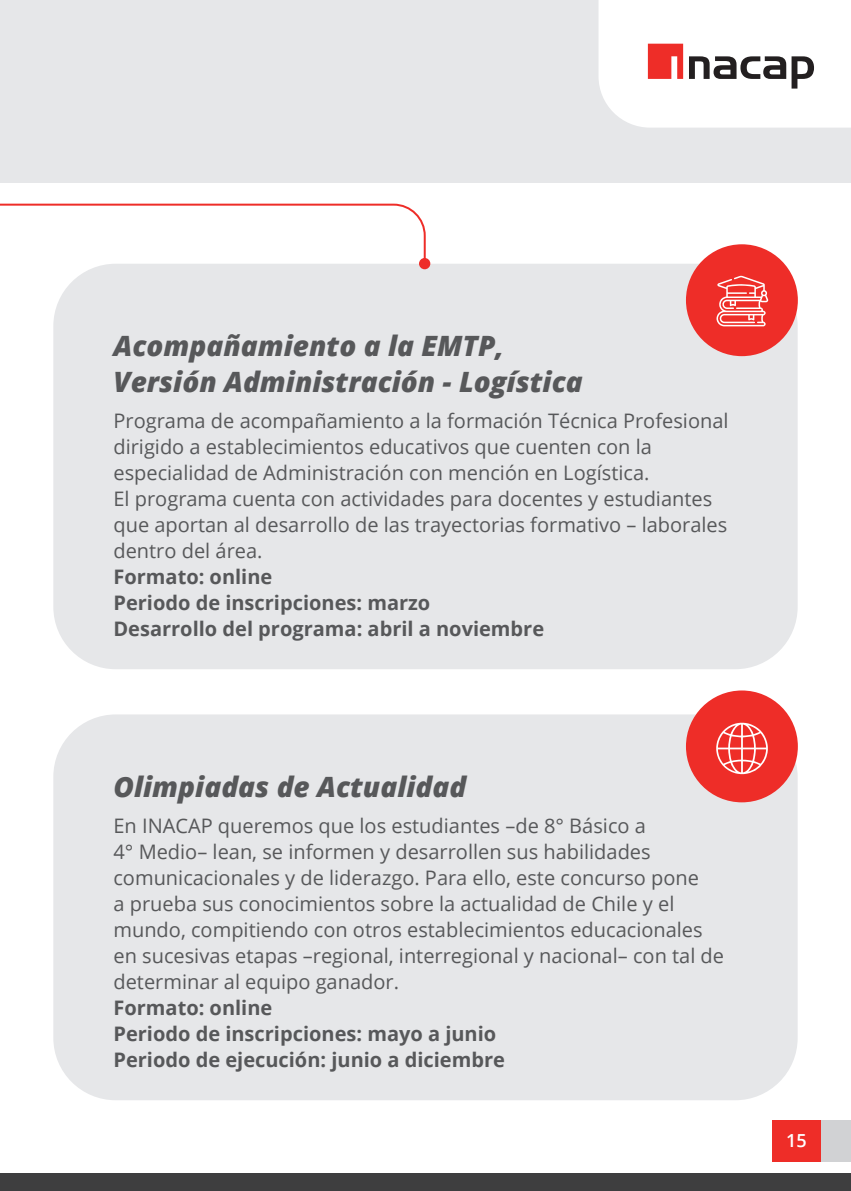
<style>
.page{position:relative;width:851px;height:1191px;background:#fff}
.page>*{position:absolute;margin:0;border:0;box-sizing:border-box;transform-origin:0 0}
.t1{font:italic 800 28px "Open Sans";color:#57585a}
.t2{font:20px/26px "Open Sans";color:#57585a}
.t3{font:700 20px "Open Sans";color:#57585a}
.t4{font:600 18px "Open Sans";color:#fff}
</style>
<div class="page">
<div style="left:0;top:0;width:850px;height:183px;background:#e6e7e9"></div>
<div style="left:0;top:1172px;width:850px;height:19px;background:#3e3e3f"></div>
<svg style="left:598px;top:0;width:252px;height:128px;background:#f2ebeb"></svg>
<div style="left:818px;top:1120px;width:32px;height:41px;background:#d1d2d4"></div>
<div style="left:772px;top:1120px;width:48px;height:41px;background:#ee2d28"></div>
<div style="left:53px;top:264px;width:744px;height:405px;background:#e6e7e9;border-radius:62px"></div>
<div style="left:53px;top:714px;width:744px;height:386px;background:#e6e7e9;border-radius:62px"></div>
<div style="left:685px;top:244px;width:112px;height:112px;background:#ee2d28;border-radius:50%"></div>
<div style="left:685px;top:690px;width:112px;height:112px;background:#ee2d28;border-radius:50%"></div>
<svg style="left:0;top:203px;width:426px;height:66px"></svg>
<div style="left:419px;top:258px;width:11px;height:11px;background:#ee2d28;border-radius:50%"></div>
<svg style="left:716px;top:276px;width:52px;height:50px"></svg>
<svg style="left:716px;top:722px;width:51px;height:52px"></svg>
<p class="t1" style="left:113px;top:324px;width:392px">Acompañamiento a la EMTP,</p>
<p class="t1" style="left:113px;top:360px;width:470px">Versión Administración - Logística</p>
<p class="t2" style="left:113px;top:407px;width:616px">Programa de acompañamiento a la formación Técnica Profesional dirigido a establecimientos educativos que cuenten con la especialidad de Administración con mención en Logística.</p>
<p class="t2" style="left:113px;top:485px;width:615px">El programa cuenta con actividades para docentes y estudiantes que aportan al desarrollo de las trayectorias formativo – laborales dentro del área.</p>
<p class="t3" style="left:113px;top:563px;width:160px">Formato: online</p>
<p class="t3" style="left:113px;top:589px;width:318px">Periodo de inscripciones: marzo</p>
<p class="t3" style="left:113px;top:615px;width:432px">Desarrollo del programa: abril a noviembre</p>
<p class="t1" style="left:113px;top:765px;width:354px">Olimpiadas de Actualidad</p>
<p class="t2" style="left:113px;top:812px;width:612px">En INACAP queremos que los estudiantes –de 8° Básico a<br>4° Medio– lean, se informen y desarrollen sus habilidades comunicacionales y de liderazgo. Para ello, este concurso pone<br>a prueba sus conocimientos sobre la actualidad de Chile y el mundo, compitiendo con otros establecimientos educacionales en sucesivas etapas –regional, interregional y nacional– con tal de determinar al equipo ganador.</p>
<p class="t3" style="left:113px;top:993px;width:160px">Formato: online</p>
<p class="t3" style="left:113px;top:1019px;width:384px">Periodo de inscripciones: mayo a junio</p>
<p class="t3" style="left:113px;top:1045px;width:393px">Periodo de ejecución: junio a diciembre</p>
<p class="t4" style="left:786px;top:1128px;width:22px">15</p>
</div>
